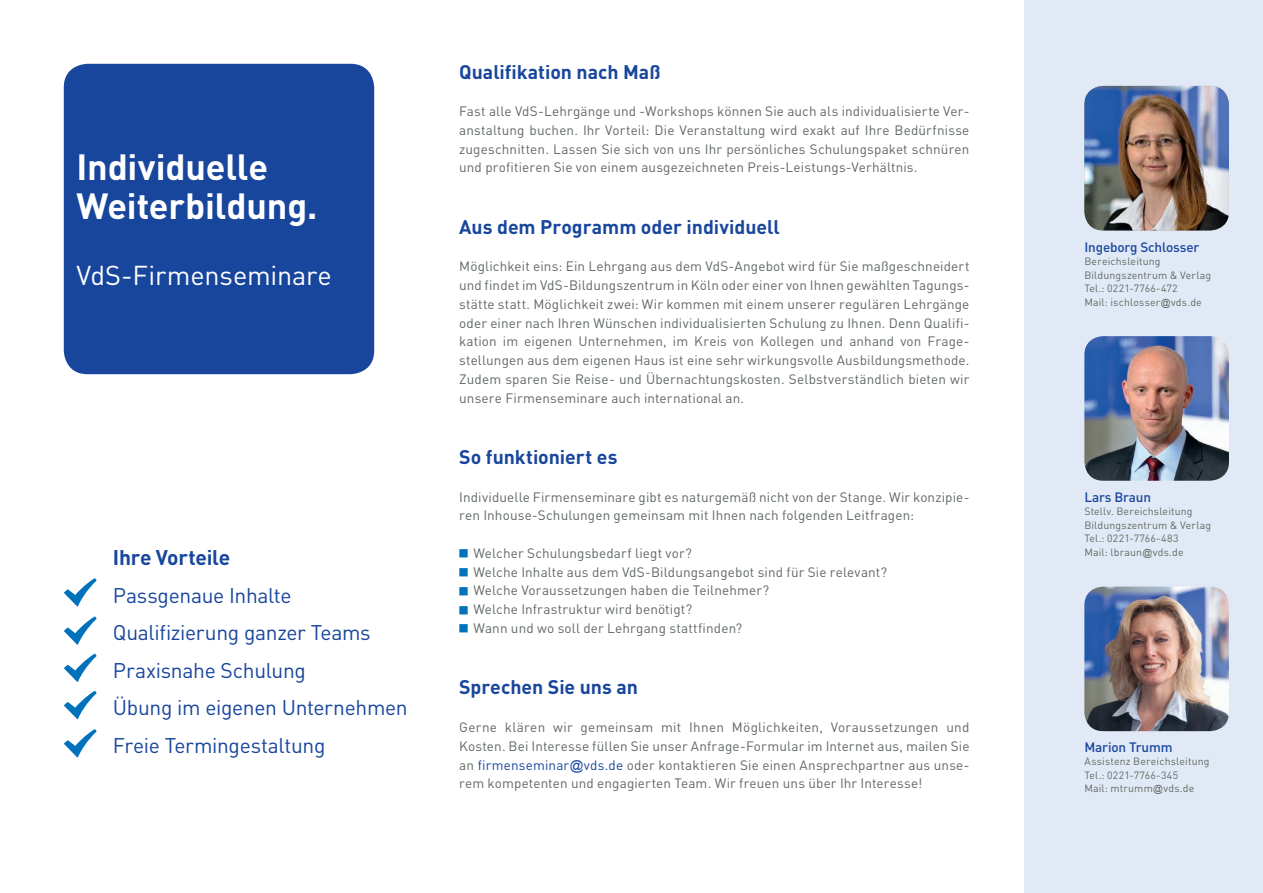
<style>
.page{position:relative;width:1263px;height:893px;background:#fff}
.page>*{position:absolute;margin:0;border:0;box-sizing:border-box;transform-origin:0 0}
.t1{font:700 36px/39px "DIN Pro";letter-spacing:-.005em;color:#fff}
.t2{font:27px "DIN Pro";letter-spacing:-.005em;color:#fff}
.t3{font:21px/37.5px "DIN Pro";letter-spacing:-.015em;color:#18469d}
.t4{font:700 21px "DIN Pro";letter-spacing:-.015em;color:#18469d}
.t5{font:700 19.5px "DIN Pro";color:#18469d}
.t6{font:13.5px/18.8px "DIN Pro";letter-spacing:.01em;color:#606861}
.t7{font:500 13.5px "DIN Pro";letter-spacing:-.01em;color:#18469d}
.t8{font:10.5px/13.5px "DIN Pro";letter-spacing:.015em;color:#606861}
.s1{color:#0072bc}
.s2{color:#18469d}
.s3{font-family:"Arial";color:#18469d}
.s4{font-family:"Arial";font-size:9.75px}
</style>
<div class="page">
<div style="left:1025px;top:0;width:238px;height:893px;background:#e1e9f6"></div>
<div style="left:64px;top:64px;width:310px;height:310px;background:#18469d;border-radius:24px"></div>
<svg style="left:64px;top:578px;width:33px;height:28px"></svg>
<svg style="left:64px;top:616px;width:33px;height:29px"></svg>
<svg style="left:64px;top:653px;width:33px;height:29px"></svg>
<svg style="left:64px;top:691px;width:33px;height:28px"></svg>
<svg style="left:64px;top:729px;width:33px;height:28px"></svg>
<img style="left:1084px;top:86px;width:145px;height:144px">
<img style="left:1084px;top:336px;width:145px;height:145px">
<img style="left:1084px;top:587px;width:145px;height:144px">
<h1 class="t1" style="left:77px;top:143px;width:242px">Individuelle<br>Weiterbildung.</h1>
<h2 class="t2" style="left:77px;top:254px;width:257px">VdS-Firmenseminare</h2>
<h3 class="t4" style="left:113px;top:540px;width:119px">Ihre Vorteile</h3>
<h3 class="t3" style="left:113px;top:574px;width:296px">Passgenaue Inhalte<br>Qualifizierung ganzer Teams<br>Praxisnahe Schulung<br>Übung im eigenen Unternehmen<br>Freie Termingestaltung</h3>
<h3 class="t5" style="left:459px;top:55px;width:203px">Qualifikation nach Maß</h3>
<p class="t6" style="left:459px;top:101px;width:512px">Fast alle VdS-Lehrgänge und -Workshops können Sie auch als individualisierte Ver&shy;anstaltung buchen. Ihr Vorteil: Die Veranstaltung wird exakt auf Ihre Bedürfnisse zugeschnitten. Lassen Sie sich von uns Ihr persönliches Schulungspaket schnüren und profitieren Sie von einem ausgezeichneten Preis-Leistungs-Verhältnis.</p>
<h3 class="t5" style="left:459px;top:211px;width:322px">Aus dem Programm oder individuell</h3>
<p class="t6" style="left:459px;top:256px;width:512px">Möglichkeit eins: Ein Lehrgang aus dem VdS-Angebot wird für Sie maßgeschneidert und findet im VdS-Bildungszentrum in Köln oder einer von Ihnen gewählten Tagungs&shy;stätte statt. Möglichkeit zwei: Wir kommen mit einem unserer regulären Lehrgänge oder einer nach Ihren Wünschen individualisierten Schulung zu Ihnen. Denn Qualifi&shy;kation im eigenen Unternehmen, im Kreis von Kollegen und anhand von Frage&shy;stellungen aus dem eigenen Haus ist eine sehr wirkungsvolle Ausbildungsmethode.<br>Zudem sparen Sie Reise- und Übernachtungskosten. Selbstverständlich bieten wir unsere Firmenseminare auch international an.</p>
<h3 class="t5" style="left:459px;top:441px;width:160px">So funktioniert es</h3>
<p class="t6" style="left:459px;top:486px;width:512px">Individuelle Firmenseminare gibt es naturgemäß nicht von der Stange. Wir konzipie&shy;ren Inhouse-Schulungen gemeinsam mit Ihnen nach folgenden Leitfragen:</p>
<p class="t6" style="left:459px;top:542px;width:234px"><span class="s1">■</span> Welcher Schulungsbedarf liegt vor?</p>
<p class="t6" style="left:459px;top:561px;width:429px"><span class="s1">■</span> Welche Inhalte aus dem VdS-Bildungsangebot sind für Sie relevant?</p>
<p class="t6" style="left:459px;top:580px;width:311px"><span class="s1">■</span> Welche Voraussetzungen haben die Teilnehmer?</p>
<p class="t6" style="left:459px;top:599px;width:235px"><span class="s1">■</span> Welche Infrastruktur wird benötigt?</p>
<p class="t6" style="left:459px;top:617px;width:285px"><span class="s1">■</span> Wann und wo soll der Lehrgang stattfinden?</p>
<h3 class="t5" style="left:459px;top:671px;width:180px">Sprechen Sie uns an</h3>
<p class="t6" style="left:459px;top:716px;width:512px;text-align:justify">Gerne klären wir gemeinsam mit Ihnen Möglichkeiten, Voraussetzungen und Kosten. Bei Interesse füllen Sie unser Anfrage-Formular im Internet aus, mailen Sie an <span class="s2">firmenseminar</span><span class="s3">@</span><span class="s2">vds.de</span> oder kontaktieren Sie einen Ansprechpartner aus unse&shy;rem kompetenten und engagierten Team. Wir freuen uns über Ihr Interesse!</p>
<p class="t7" style="left:1084px;top:236px;width:117px">Ingeborg Schlosser</p>
<p class="t8" style="left:1084px;top:253px;width:128px">Bereichsleitung<br>Bildungszentrum &amp; Verlag<br>Tel.: 0221-7766-472<br>Mail: ischlosser<span class="s4">@</span>vds.de</p>
<p class="t7" style="left:1084px;top:486px;width:68px">Lars Braun</p>
<p class="t8" style="left:1084px;top:504px;width:128px">Stellv. Bereichsleitung<br>Bildungszentrum &amp; Verlag<br>Tel.: 0221-7766-483<br>Mail: lbraun<span class="s4">@</span>vds.de</p>
<p class="t7" style="left:1084px;top:736px;width:90px">Marion Trumm</p>
<p class="t8" style="left:1084px;top:754px;width:127px">Assistenz Bereichsleitung<br>Tel.: 0221-7766-345<br>Mail: mtrumm<span class="s4">@</span>vds.de</p>
</div>
